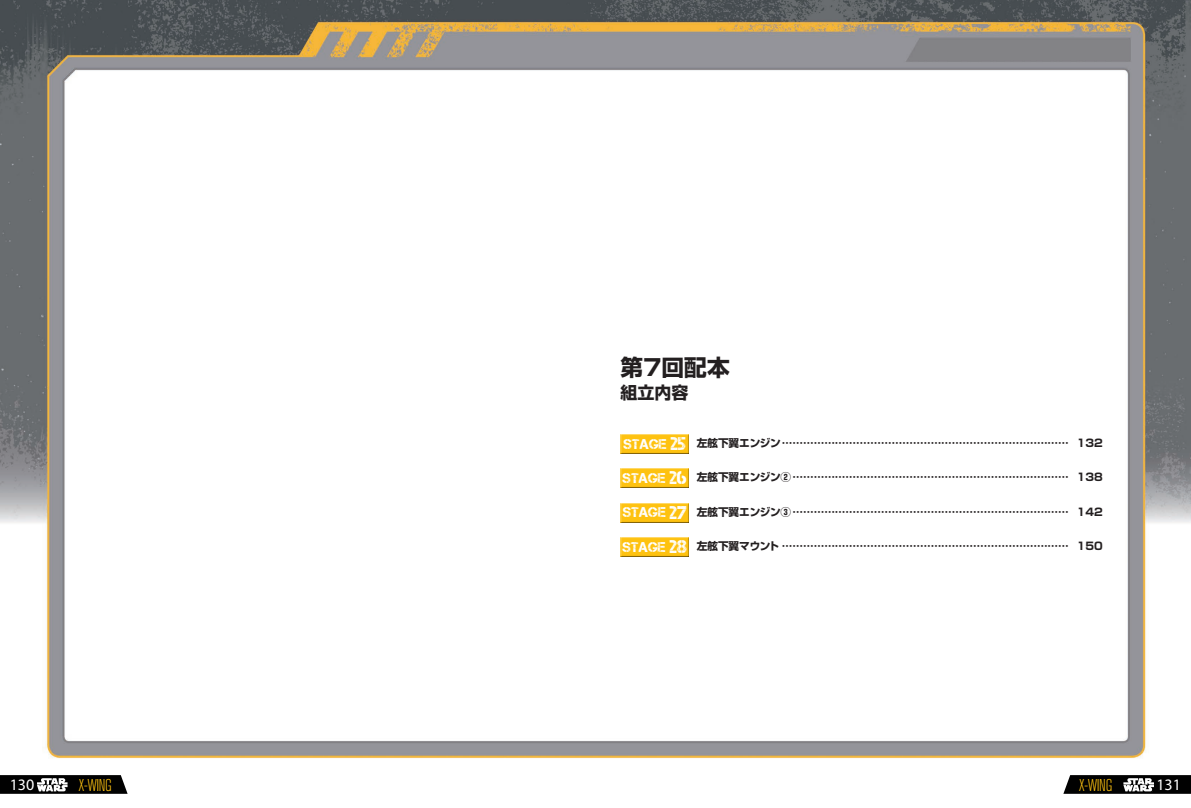
<style>
.page{position:relative;width:1191px;height:808px;background:#fff}
.page>*{position:absolute;margin:0;border:0;box-sizing:border-box;transform-origin:0 0}
.t1{font:700 22.7px "Shin Go Pro";color:#231f20}
.t2{font:300 condensed 17px "Akzidenz Grotesk BE";letter-spacing:-.02em;color:#fec210}
.t3{font:700 17px "Shin Go Pro";color:#231f20}
.t4{font:16px "Myriad Pro";color:#fff}
.t5{font:14.2px "Captureit";color:#fff}
.t6{font:700 10.6px "Shin Go Pro";color:#231f20}
.s1{font-size:18.4px}
</style>
<div class="page">
<img style="left:0;top:0;width:1191px;height:759px">
<div style="left:619px;top:432px;width:71px;height:22px;background:#fff"></div>
<div style="left:619px;top:433px;width:71px;height:21px;background:#231f20;opacity:.75"></div>
<div style="left:619px;top:466px;width:71px;height:23px;background:#fff"></div>
<div style="left:619px;top:467px;width:71px;height:22px;background:#231f20;opacity:.75"></div>
<div style="left:619px;top:501px;width:71px;height:22px;background:#fff"></div>
<div style="left:619px;top:502px;width:71px;height:21px;background:#231f20;opacity:.75"></div>
<div style="left:619px;top:535px;width:71px;height:22px;background:#fff"></div>
<div style="left:619px;top:536px;width:71px;height:21px;background:#231f20;opacity:.75"></div>
<svg style="left:0;top:775px;width:128px;height:19px;background:#282828"></svg>
<svg style="left:1063px;top:775px;width:128px;height:19px;background:#282828"></svg>
<h1 class="t1" style="left:620px;top:349px;width:111px">第7回配本</h1>
<h2 class="t3" style="left:620px;top:379px;width:70px">組立内容</h2>
<h3 class="t5" style="left:623px;top:436px;width:64px">STAGE <span class="s1">25</span></h3>
<h3 class="t5" style="left:622px;top:470px;width:66px">STAGE <span class="s1">26</span></h3>
<h3 class="t5" style="left:623px;top:504px;width:66px">STAGE <span class="s1">27</span></h3>
<h3 class="t5" style="left:622px;top:539px;width:66px">STAGE <span class="s1">28</span></h3>
<p class="t6" style="left:696px;top:434px;width:407px">左舷下翼エンジン………………………………………………………………………… 132</p>
<p class="t6" style="left:696px;top:469px;width:407px">左舷下翼エンジン②……………………………………………………………………… 138</p>
<p class="t6" style="left:696px;top:503px;width:407px">左舷下翼エンジン③……………………………………………………………………… 142</p>
<p class="t6" style="left:696px;top:538px;width:407px">左舷下翼マウント………………………………………………………………………… 150</p>
<h3 class="t4" style="left:10px;top:776px;width:26px">130</h3>
<h2 class="t2" style="left:79px;top:776px;width:35px">X-WING</h2>
<h2 class="t2" style="left:1079px;top:776px;width:35px">X-WING</h2>
<h3 class="t4" style="left:1156px;top:776px;width:26px">131</h3>
</div>
